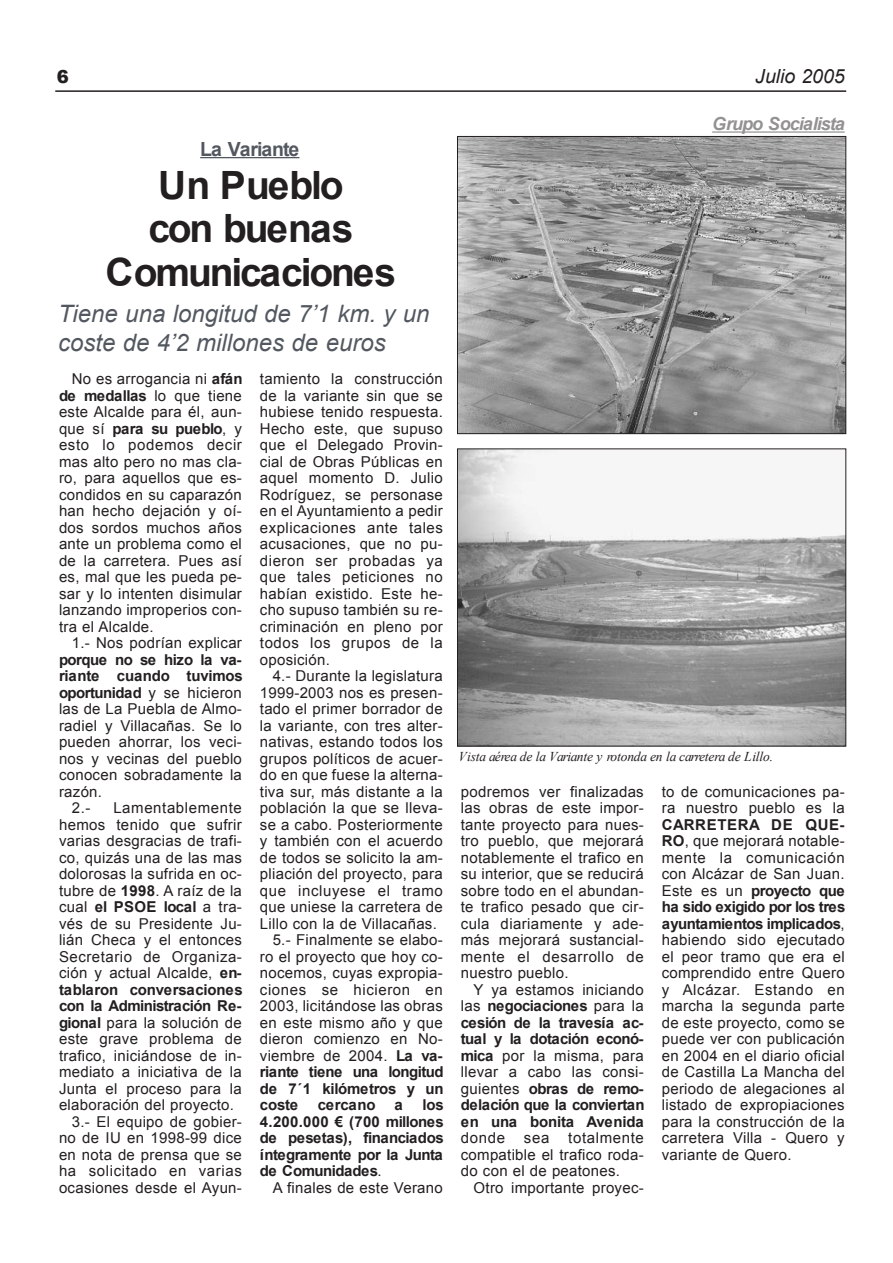
<style>
.page{position:relative;width:893px;height:1263px;background:#fff}
.page>*{position:absolute;margin:0;border:0;box-sizing:border-box;transform-origin:0 0}
.t1{font:700 39px/43.5px "Arial";letter-spacing:-.055em;color:#231f20;text-align:center}
.t2{font:italic 24px/28.8px "Arial";color:#535860}
.t3{font:700 19.5px "Arial";letter-spacing:-.055em;color:#535860}
.t4{font:italic 19.5px "Arial";color:#231f20}
.t5{font:italic 700 18px "Arial";letter-spacing:-.055em;color:#939191}
.t6{font:900 18px "Arial";color:#231f20}
.t7{font:15px/16.5px "Arial";letter-spacing:.02em;color:#231f20;text-align:justify}
.t8{font:700 15px/16.5px "Arial";letter-spacing:-.03em;color:#231f20;text-align:justify}
.t9{font:15px "Arial";letter-spacing:.04em;color:#231f20}
.t10{font:700 15px "Arial";letter-spacing:.02em;color:#231f20}
.t11{font:italic 13.5px "Times New Roman";letter-spacing:-.01em;color:#231f20}
.s1{font-weight:700}
.s2{font-weight:400}
</style>
<div class="page">
<hr style="left:55px;top:90px;width:791px;height:2px;background:#231f20">
<img style="left:459px;top:450px;width:385px;height:294px">
<div style="left:457px;top:448px;width:389px;height:298px;border:1px solid #231f20"></div>
<hr style="left:200px;top:157px;width:99px;height:1px;background:#535860">
<img style="left:459px;top:138px;width:385px;height:294px">
<div style="left:457px;top:136px;width:389px;height:298px;border:1px solid #231f20"></div>
<hr style="left:712px;top:131px;width:133px;height:2px;background:#939191">
<p class="t6" style="left:57px;top:63px;width:14px">6</p>
<h3 class="t4" style="left:755px;top:66px;width:91px">Julio 2005</h3>
<h3 class="t3" style="left:200px;top:138px;width:101px">La Variante</h3>
<h1 class="t1" style="left:106px;top:164px;width:292px">Un Pueblo<br>con buenas<br>Comunicaciones</h1>
<h2 class="t2" style="left:58px;top:299px;width:373px">Tiene una longitud de 7’1 km. y un coste de 4’2 millones de euros</h2>
<p class="t7" style="left:59px;top:371px;width:185px;text-indent:13px">No es arrogancia ni <span class="s1">afán de medallas</span> lo que tiene este Alcalde para él, aun&shy;que sí <span class="s1">para su pueblo</span>, y esto lo podemos decir mas alto pero no mas cla&shy;ro, para aquellos que es&shy;condidos en su caparazón han hecho dejación y oí&shy;dos sordos muchos años ante un problema como el de la carretera. Pues así es, mal que les pueda pe&shy;sar y lo intenten disimular lanzando improperios con&shy;tra el Alcalde.</p>
<p class="t7" style="left:72px;top:635px;width:172px">1.- Nos podrían explicar</p>
<p class="t8" style="left:59px;top:651px;width:184px">porque no se hizo la va-</p>
<p class="t8" style="left:59px;top:668px;width:185px">riante cuando tuvimos</p>
<p class="t8" style="left:59px;top:684px;width:184px">oportunidad <span class="s2">y se hicieron</span></p>
<p class="t7" style="left:59px;top:701px;width:184px">las de La Puebla de Almo-</p>
<p class="t7" style="left:59px;top:717px;width:184px">radiel y Villacañas. Se lo</p>
<p class="t7" style="left:59px;top:734px;width:184px">pueden ahorrar, los veci-</p>
<p class="t7" style="left:59px;top:750px;width:184px">nos y vecinas del pueblo</p>
<p class="t7" style="left:59px;top:767px;width:184px">conocen sobradamente la</p>
<p class="t7" style="left:59px;top:783px;width:45px">razón.</p>
<p class="t7" style="left:72px;top:800px;width:20px">2.-</p>
<p class="t9" style="left:113px;top:799px;width:130px">Lamentablemente</p>
<p class="t7" style="left:59px;top:816px;width:184px">hemos tenido que sufrir</p>
<p class="t7" style="left:59px;top:833px;width:184px">varias desgracias de trafi-</p>
<p class="t7" style="left:59px;top:849px;width:184px">co, quizás una de las mas</p>
<p class="t7" style="left:59px;top:866px;width:184px">dolorosas la sufrida en oc-</p>
<p class="t7" style="left:59px;top:882px;width:184px">tubre de <span class="s1">1998</span>. A raíz de la</p>
<p class="t10" style="left:59px;top:898px;width:184px"><span class="s2">cual</span> el PSOE local <span class="s2">a tra-</span></p>
<p class="t7" style="left:59px;top:915px;width:184px">vés de su Presidente Ju-</p>
<p class="t7" style="left:59px;top:932px;width:184px">lián Checa y el entonces</p>
<p class="t7" style="left:59px;top:948px;width:184px">Secretario de Organiza-</p>
<p class="t7" style="left:59px;top:965px;width:184px">ción y actual Alcalde, <span class="s1">en-</span></p>
<p class="t8" style="left:59px;top:981px;width:185px">tablaron conversaciones</p>
<p class="t8" style="left:59px;top:998px;width:184px">con la Administración Re-</p>
<p class="t7" style="left:59px;top:1014px;width:184px"><span class="s1">gional</span> para la solución de</p>
<p class="t7" style="left:59px;top:1031px;width:184px">este grave problema de</p>
<p class="t7" style="left:59px;top:1047px;width:184px">trafico, iniciándose de in-</p>
<p class="t7" style="left:59px;top:1064px;width:184px">mediato a iniciativa de la</p>
<p class="t7" style="left:59px;top:1080px;width:184px">Junta el proceso para la</p>
<p class="t7" style="left:59px;top:1097px;width:177px">elaboración del proyecto.</p>
<p class="t7" style="left:72px;top:1113px;width:172px">3.- El equipo de gobier-</p>
<p class="t7" style="left:59px;top:1130px;width:184px">no de IU en 1998-99 dice</p>
<p class="t7" style="left:59px;top:1146px;width:184px">en nota de prensa que se</p>
<p class="t9" style="left:59px;top:1162px;width:184px">ha solicitado en varias</p>
<p class="t7" style="left:59px;top:1179px;width:184px">ocasiones desde el Ayun-</p>
<p class="t7" style="left:260px;top:371px;width:184px">tamiento la construcción de la variante sin que se hubiese tenido respuesta.<br>Hecho este, que supuso que el Delegado Provin&shy;cial de Obras Públicas en aquel momento D. Julio Rodríguez, se personase en el Ayuntamiento a pedir explicaciones ante tales acusaciones, que no pu&shy;dieron ser probadas ya que tales peticiones no habían existido. Este he&shy;cho supuso también su re&shy;criminación en pleno por todos los grupos de la oposición.</p>
<p class="t7" style="left:273px;top:668px;width:172px">4.- Durante la legislatura</p>
<p class="t7" style="left:260px;top:684px;width:184px">1999-2003 nos es presen-</p>
<p class="t7" style="left:260px;top:701px;width:184px">tado el primer borrador de</p>
<p class="t7" style="left:260px;top:717px;width:184px">la variante, con tres alter-</p>
<p class="t7" style="left:260px;top:734px;width:184px">nativas, estando todos los</p>
<p class="t7" style="left:260px;top:750px;width:184px">grupos políticos de acuer-</p>
<p class="t7" style="left:260px;top:767px;width:184px">do en que fuese la alterna-</p>
<p class="t7" style="left:260px;top:783px;width:184px">tiva sur, más distante a la</p>
<p class="t7" style="left:260px;top:800px;width:184px">población la que se lleva-</p>
<p class="t7" style="left:260px;top:816px;width:184px">se a cabo. Posteriormente</p>
<p class="t7" style="left:260px;top:833px;width:184px">y también con el acuerdo</p>
<p class="t7" style="left:260px;top:849px;width:184px">de todos se solicito la am-</p>
<p class="t7" style="left:260px;top:866px;width:184px">pliación del proyecto, para</p>
<p class="t9" style="left:260px;top:882px;width:184px">que incluyese el tramo</p>
<p class="t7" style="left:260px;top:899px;width:184px">que uniese la carretera de</p>
<p class="t7" style="left:260px;top:915px;width:178px">Lillo con la de Villacañas.</p>
<p class="t7" style="left:273px;top:932px;width:172px">5.- Finalmente se elabo-</p>
<p class="t7" style="left:260px;top:948px;width:184px">ro el proyecto que hoy co-</p>
<p class="t7" style="left:260px;top:965px;width:184px">nocemos, cuyas expropia-</p>
<p class="t9" style="left:260px;top:981px;width:184px">ciones se hicieron en</p>
<p class="t7" style="left:260px;top:998px;width:184px">2003, licitándose las obras</p>
<p class="t7" style="left:260px;top:1014px;width:184px">en este mismo año y que</p>
<p class="t7" style="left:260px;top:1031px;width:184px">dieron comienzo en No-</p>
<p class="t7" style="left:260px;top:1047px;width:184px">viembre de 2004. <span class="s1">La va-</span></p>
<p class="t8" style="left:260px;top:1064px;width:185px">riante tiene una longitud</p>
<p class="t8" style="left:260px;top:1080px;width:185px">de 7´1 kilómetros y un</p>
<p class="t8" style="left:260px;top:1097px;width:40px">coste</p>
<p class="t8" style="left:318px;top:1097px;width:59px">cercano</p>
<p class="t8" style="left:394px;top:1097px;width:10px">a</p>
<p class="t8" style="left:260px;top:1097px;width:185px;text-indent:163px">los 4.200.000 € (700 millones de pesetas), financiados íntegramente por la Junta de Comunidades<span class="s2">.</span></p>
<p class="t7" style="left:273px;top:1179px;width:172px">A finales de este Verano</p>
<p class="t5" style="left:712px;top:114px;width:134px">Grupo Socialista</p>
<p class="t11" style="left:459px;top:749px;width:316px">Vista aérea de la Variante y rotonda en la carretera de Lillo.</p>
<p class="t7" style="left:461px;top:783px;width:184px">podremos ver finalizadas las obras de este impor&shy;tante proyecto para nues&shy;tro pueblo, que mejorará notablemente el trafico en su interior, que se reducirá sobre todo en el abundan&shy;te trafico pesado que cir&shy;cula diariamente y ade&shy;más mejorará sustancial&shy;mente el desarrollo de nuestro pueblo.</p>
<p class="t8" style="left:461px;top:981px;width:185px;text-indent:13px"><span class="s2">Y ya estamos iniciando las</span> negociaciones <span class="s2">para la </span>cesión de la travesía ac&shy;tual y la dotación econó&shy;mica <span class="s2">por la misma, para llevar a cabo las consi&shy;guientes</span> obras de remo&shy;delación que la conviertan en una bonita Avenida</p>
<p class="t7" style="left:461px;top:1130px;width:46px">donde</p>
<p class="t7" style="left:524px;top:1130px;width:27px">sea</p>
<p class="t7" style="left:461px;top:1130px;width:184px;text-indent:107px">totalmente compatible el trafico roda&shy;do con el de peatones.</p>
<p class="t7" style="left:474px;top:1179px;width:172px">Otro importante proyec-</p>
<p class="t7" style="left:662px;top:783px;width:184px">to de comunicaciones pa&shy;ra nuestro pueblo es la</p>
<p class="t7" style="left:662px;top:816px;width:185px"><span class="s1">CARRETERA DE QUE-RO</span>, que mejorará notable&shy;mente la comunicación con Alcázar de San Juan.<br>Este es un <span class="s1">proyecto que ha sido exigido por los tres ayuntamientos implicados</span>, habiendo sido ejecutado el peor tramo que era el comprendido entre Quero y Alcázar. Estando en marcha la segunda parte de este proyecto, como se puede ver con publicación en 2004 en el diario oficial de Castilla La Mancha del periodo de alegaciones al listado de expropiaciones para la construcción de la carretera Villa - Quero y variante de Quero.</p>
</div>
